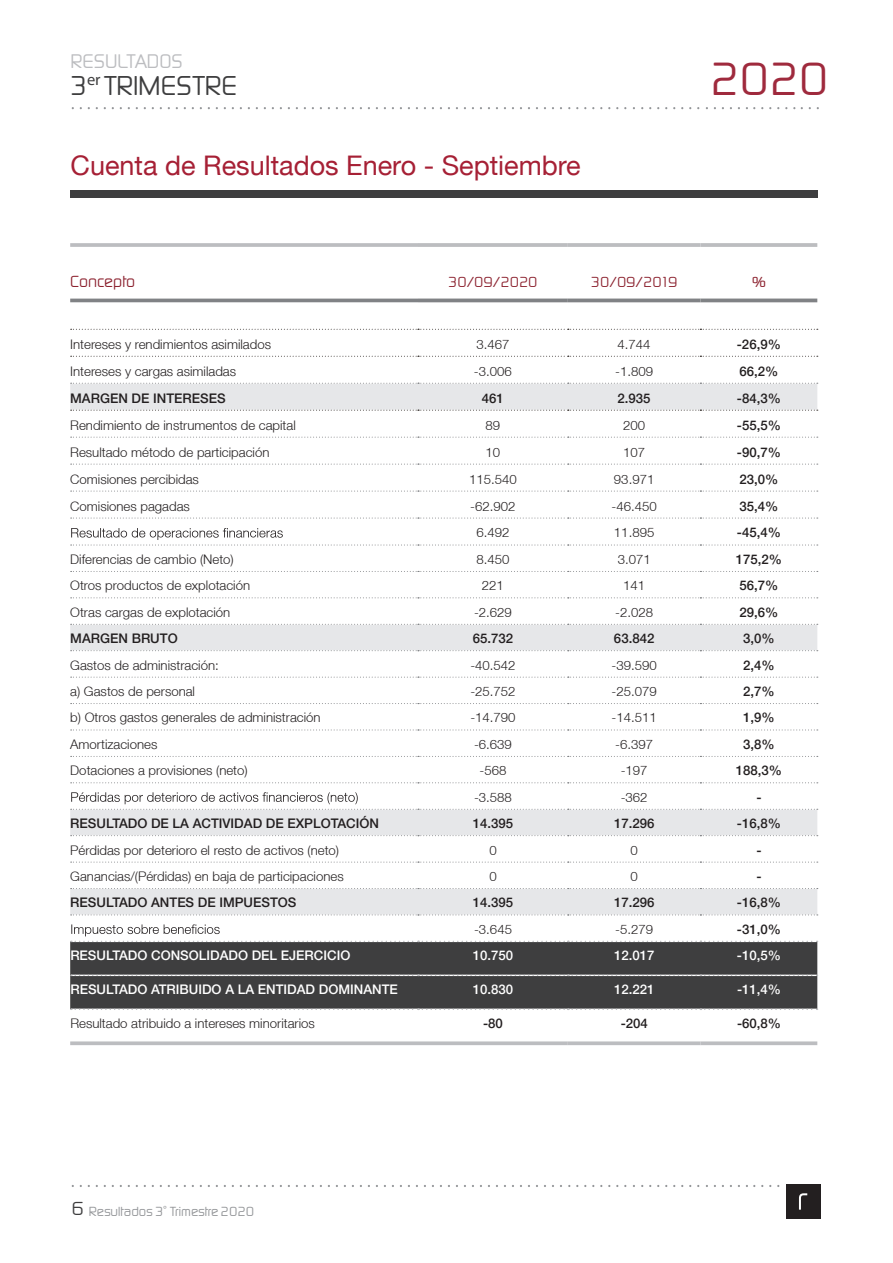
<style>
.page{position:relative;width:893px;height:1263px;background:#fff}
.page>*{position:absolute;margin:0;border:0;box-sizing:border-box;transform-origin:0 0}
.t1{font:300 48.15px "Digital Sans";color:#9f2a3d}
.t2{font:300 28.2px "Digital Sans";color:#3e3e3f}
.t3{font:27px "Helvetica Neue LT";color:#a62035}
.t4{font:300 20.4px "Digital Sans";color:#bcbdc0}
.t5{font:300 19.5px "Digital Sans";color:#3e3e3f}
.t6{font:300 16.65px "Digital Sans";color:#8d2431}
.t7{font:300 15.15px "Digital Sans";color:#8d2431}
.t8{font:300 13.65px "Digital Sans";color:#939598}
.t9{font:300 13.2px "Helvetica Neue LT";color:#231f20}
.t10{font:500 13.2px "Helvetica Neue LT";color:#231f20}
.t11{font:500 13.2px "Helvetica Neue LT";color:#fff}
</style>
<div class="page">
<div style="left:71px;top:190px;width:747px;height:8px;background:#3e3e3f"></div>
<svg style="left:72px;top:107px;width:747px;height:2px"></svg>
<svg style="left:72px;top:1185px;width:707px;height:2px"></svg>
<div style="left:786px;top:1184px;width:34px;height:34px;background:#231f20"></div>
<svg style="left:799px;top:1193px;width:8px;height:16px"></svg>
<svg style="left:70px;top:383px;width:747px;height:532px"></svg>
<div style="left:70px;top:941px;width:747px;height:68px;background:#3e3e3f"></div>
<hr style="left:418px;top:243px;width:150px;height:4px;background:#bcbdc0">
<hr style="left:568px;top:243px;width:132px;height:4px;background:#bcbdc0">
<hr style="left:700px;top:243px;width:117px;height:4px;background:#bcbdc0">
<hr style="left:418px;top:299px;width:150px;height:3px;background:#808285">
<hr style="left:568px;top:299px;width:132px;height:3px;background:#808285">
<hr style="left:700px;top:299px;width:117px;height:3px;background:#808285">
<hr style="left:70px;top:243px;width:348px;height:4px;background:#c4c5c8">
<hr style="left:70px;top:299px;width:348px;height:3px;background:#808285">
<svg style="left:70px;top:329px;width:748px;height:28px"></svg>
<svg style="left:71px;top:383px;width:747px;height:1px"></svg>
<svg style="left:71px;top:410px;width:747px;height:1px"></svg>
<svg style="left:71px;top:437px;width:747px;height:1px"></svg>
<svg style="left:71px;top:464px;width:747px;height:1px"></svg>
<svg style="left:71px;top:491px;width:747px;height:1px"></svg>
<svg style="left:71px;top:518px;width:747px;height:1px"></svg>
<svg style="left:71px;top:571px;width:747px;height:1px"></svg>
<svg style="left:71px;top:597px;width:747px;height:1px"></svg>
<svg style="left:71px;top:624px;width:747px;height:1px"></svg>
<svg style="left:71px;top:650px;width:747px;height:1px"></svg>
<svg style="left:71px;top:677px;width:747px;height:1px"></svg>
<svg style="left:71px;top:703px;width:747px;height:1px"></svg>
<svg style="left:71px;top:729px;width:747px;height:1px"></svg>
<svg style="left:71px;top:756px;width:747px;height:1px"></svg>
<svg style="left:71px;top:782px;width:747px;height:1px"></svg>
<svg style="left:71px;top:835px;width:747px;height:1px"></svg>
<svg style="left:71px;top:862px;width:747px;height:1px"></svg>
<svg style="left:71px;top:888px;width:747px;height:1px"></svg>
<svg style="left:71px;top:914px;width:747px;height:1px"></svg>
<svg style="left:70px;top:1041px;width:348px;height:4px"></svg>
<svg style="left:418px;top:1041px;width:150px;height:4px"></svg>
<svg style="left:568px;top:1041px;width:132px;height:4px"></svg>
<svg style="left:700px;top:1041px;width:117px;height:4px"></svg>
<svg style="left:71px;top:1008px;width:747px;height:2px"></svg>
<svg style="left:71px;top:975px;width:747px;height:1px"></svg>
<svg style="left:71px;top:528px;width:747px;height:17px"></svg>
<svg style="left:71px;top:792px;width:747px;height:18px"></svg>
<svg style="left:71px;top:924px;width:747px;height:18px"></svg>
<h3 class="t4" style="left:71px;top:50px;width:113px">RESULTADOS</h3>
<h2 class="t2" style="left:70px;top:70px;width:169px">3<sup>er</sup> TRIMESTRE</h2>
<h3 class="t3" style="left:71px;top:149px;width:512px">Cuenta de Resultados Enero - Septiembre</h3>
<h1 class="t1" style="left:710px;top:52px;width:120px">2020</h1>
<p class="t6" style="left:70px;top:272px;width:67px">Concepto</p>
<p class="t7" style="left:448px;top:274px;width:91px">30/09/2020</p>
<p class="t7" style="left:591px;top:274px;width:88px">30/09/2019</p>
<p class="t7" style="left:752px;top:274px;width:15px">%</p>
<p class="t9" style="left:70px;top:336px;width:202px">Intereses y rendimientos asimilados</p>
<p class="t9" style="left:476px;top:336px;width:35px">3.467</p>
<p class="t9" style="left:618px;top:336px;width:35px">4.744</p>
<p class="t10" style="left:737px;top:336px;width:46px">-26,9%</p>
<p class="t9" style="left:70px;top:363px;width:167px">Intereses y cargas asimiladas</p>
<p class="t9" style="left:474px;top:363px;width:39px">-3.006</p>
<p class="t9" style="left:615px;top:363px;width:39px">-1.809</p>
<p class="t10" style="left:739px;top:363px;width:40px">66,2%</p>
<p class="t10" style="left:70px;top:390px;width:157px">MARGEN DE INTERESES</p>
<p class="t10" style="left:482px;top:390px;width:24px">461</p>
<p class="t10" style="left:618px;top:390px;width:35px">2.935</p>
<p class="t10" style="left:737px;top:390px;width:46px">-84,3%</p>
<p class="t9" style="left:70px;top:417px;width:227px">Rendimiento de instrumentos de capital</p>
<p class="t9" style="left:486px;top:417px;width:16px">89</p>
<p class="t9" style="left:623px;top:417px;width:24px">200</p>
<p class="t10" style="left:737px;top:417px;width:46px">-55,5%</p>
<p class="t9" style="left:70px;top:444px;width:201px">Resultado método de participación</p>
<p class="t9" style="left:486px;top:444px;width:16px">10</p>
<p class="t9" style="left:623px;top:444px;width:24px">107</p>
<p class="t10" style="left:737px;top:444px;width:46px">-90,7%</p>
<p class="t9" style="left:70px;top:471px;width:130px">Comisiones percibidas</p>
<p class="t9" style="left:469px;top:471px;width:49px">115.540</p>
<p class="t9" style="left:614px;top:471px;width:42px">93.971</p>
<p class="t10" style="left:739px;top:471px;width:40px">23,0%</p>
<p class="t9" style="left:70px;top:498px;width:121px">Comisiones pagadas</p>
<p class="t9" style="left:470px;top:498px;width:47px">-62.902</p>
<p class="t9" style="left:611px;top:498px;width:47px">-46.450</p>
<p class="t10" style="left:739px;top:498px;width:40px">35,4%</p>
<p class="t9" style="left:476px;top:525px;width:35px">6.492</p>
<p class="t9" style="left:614px;top:525px;width:42px">11.895</p>
<p class="t10" style="left:737px;top:525px;width:46px">-45,4%</p>
<p class="t9" style="left:70px;top:551px;width:165px">Diferencias de cambio (Neto)</p>
<p class="t9" style="left:476px;top:551px;width:35px">8.450</p>
<p class="t9" style="left:618px;top:551px;width:35px">3.071</p>
<p class="t10" style="left:736px;top:551px;width:48px">175,2%</p>
<p class="t9" style="left:70px;top:577px;width:181px">Otros productos de explotación</p>
<p class="t9" style="left:482px;top:577px;width:24px">221</p>
<p class="t9" style="left:623px;top:577px;width:24px">141</p>
<p class="t10" style="left:739px;top:578px;width:40px">56,7%</p>
<p class="t9" style="left:70px;top:604px;width:162px">Otras cargas de explotación</p>
<p class="t9" style="left:474px;top:604px;width:39px">-2.629</p>
<p class="t9" style="left:615px;top:604px;width:39px">-2.028</p>
<p class="t10" style="left:739px;top:604px;width:40px">29,6%</p>
<p class="t10" style="left:70px;top:631px;width:109px">MARGEN BRUTO</p>
<p class="t10" style="left:473px;top:631px;width:42px">65.732</p>
<p class="t10" style="left:614px;top:631px;width:42px">63.842</p>
<p class="t10" style="left:743px;top:631px;width:33px">3,0%</p>
<p class="t9" style="left:70px;top:657px;width:150px">Gastos de administración:</p>
<p class="t9" style="left:470px;top:657px;width:47px">-40.542</p>
<p class="t9" style="left:611px;top:657px;width:47px">-39.590</p>
<p class="t10" style="left:743px;top:657px;width:33px">2,4%</p>
<p class="t9" style="left:70px;top:683px;width:126px">a) Gastos de personal</p>
<p class="t9" style="left:470px;top:683px;width:47px">-25.752</p>
<p class="t9" style="left:611px;top:683px;width:47px">-25.079</p>
<p class="t10" style="left:743px;top:683px;width:33px">2,7%</p>
<p class="t9" style="left:70px;top:710px;width:252px">b) Otros gastos generales de administración</p>
<p class="t9" style="left:470px;top:710px;width:47px">-14.790</p>
<p class="t9" style="left:611px;top:710px;width:47px">-14.511</p>
<p class="t10" style="left:743px;top:710px;width:33px">1,9%</p>
<p class="t9" style="left:70px;top:736px;width:89px">Amortizaciones</p>
<p class="t9" style="left:474px;top:736px;width:39px">-6.639</p>
<p class="t9" style="left:615px;top:736px;width:39px">-6.397</p>
<p class="t10" style="left:743px;top:736px;width:33px">3,8%</p>
<p class="t9" style="left:70px;top:762px;width:179px">Dotaciones a provisiones (neto)</p>
<p class="t9" style="left:479px;top:762px;width:28px">-568</p>
<p class="t9" style="left:621px;top:762px;width:28px">-197</p>
<p class="t10" style="left:736px;top:763px;width:48px">188,3%</p>
<p class="t9" style="left:474px;top:789px;width:39px">-3.588</p>
<p class="t9" style="left:621px;top:789px;width:28px">-362</p>
<p class="t10" style="left:756px;top:789px;width:7px">-</p>
<p class="t10" style="left:70px;top:816px;width:310px">RESULTADO DE LA ACTIVIDAD DE EXPLOTACIÓN</p>
<p class="t10" style="left:473px;top:816px;width:42px">14.395</p>
<p class="t10" style="left:614px;top:816px;width:42px">17.296</p>
<p class="t10" style="left:737px;top:816px;width:46px">-16,8%</p>
<p class="t9" style="left:70px;top:842px;width:270px">Pérdidas por deterioro el resto de activos (neto)</p>
<p class="t9" style="left:489px;top:842px;width:9px">0</p>
<p class="t9" style="left:630px;top:842px;width:9px">0</p>
<p class="t10" style="left:756px;top:842px;width:7px">-</p>
<p class="t9" style="left:70px;top:868px;width:275px">Ganancias/(Pérdidas) en baja de participaciones</p>
<p class="t9" style="left:489px;top:868px;width:9px">0</p>
<p class="t9" style="left:631px;top:868px;width:9px">0</p>
<p class="t10" style="left:756px;top:868px;width:7px">-</p>
<p class="t10" style="left:70px;top:895px;width:228px">RESULTADO ANTES DE IMPUESTOS</p>
<p class="t10" style="left:473px;top:895px;width:42px">14.395</p>
<p class="t10" style="left:614px;top:895px;width:42px">17.296</p>
<p class="t10" style="left:737px;top:895px;width:46px">-16,8%</p>
<p class="t9" style="left:474px;top:921px;width:39px">-3.645</p>
<p class="t9" style="left:615px;top:921px;width:39px">-5.279</p>
<p class="t10" style="left:737px;top:921px;width:46px">-31,0%</p>
<p class="t11" style="left:70px;top:948px;width:282px">RESULTADO CONSOLIDADO DEL EJERCICIO</p>
<p class="t11" style="left:473px;top:948px;width:42px">10.750</p>
<p class="t11" style="left:614px;top:948px;width:42px">12.017</p>
<p class="t11" style="left:737px;top:948px;width:46px">-10,5%</p>
<p class="t11" style="left:70px;top:982px;width:329px">RESULTADO ATRIBUIDO A LA ENTIDAD DOMINANTE</p>
<p class="t11" style="left:473px;top:982px;width:42px">10.830</p>
<p class="t11" style="left:614px;top:982px;width:42px">12.221</p>
<p class="t11" style="left:737px;top:982px;width:46px">-11,4%</p>
<p class="t9" style="left:70px;top:1015px;width:246px">Resultado atribuido a intereses minoritarios</p>
<p class="t10" style="left:483px;top:1016px;width:21px">-80</p>
<p class="t10" style="left:621px;top:1016px;width:29px">-204</p>
<p class="t10" style="left:737px;top:1016px;width:46px">-60,8%</p>
<h3 class="t5" style="left:72px;top:1197px;width:14px">6</h3>
<p class="t8" style="left:89px;top:1203px;width:167px">Resultados 3<sup>º</sup> Trimestre 2020</p>
</div>
